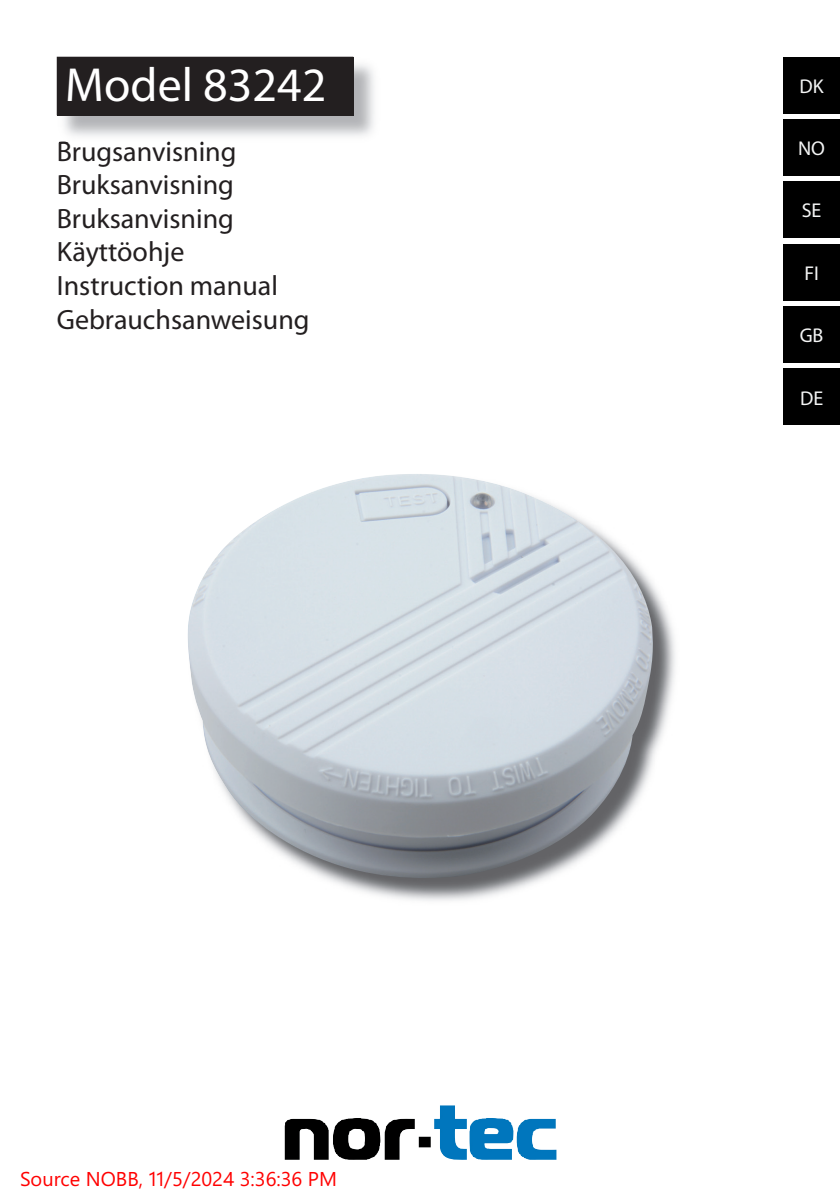
<style>
.page{position:relative;width:840px;height:1191px;background:#fff}
.page>*{position:absolute;margin:0;border:0;box-sizing:border-box;transform-origin:0 0}
.t1{font:48px "Myriad Pro";color:#fff}
.t2{font:28px/33.6px "Myriad Pro";color:#231f20}
.t3{font:20px "Segoe WP";color:#f00}
.t4{font:20px "Myriad Pro";color:#f4f5f5}
</style>
<div class="page">
<div style="left:782px;top:57px;width:57px;height:56px;background:#000"></div>
<div style="left:782px;top:119px;width:57px;height:57px;background:#000"></div>
<div style="left:782px;top:181px;width:57px;height:57px;background:#000"></div>
<div style="left:782px;top:244px;width:57px;height:56px;background:#000"></div>
<div style="left:782px;top:306px;width:57px;height:57px;background:#000"></div>
<div style="left:782px;top:369px;width:57px;height:56px;background:#000"></div>
<img style="left:333px;top:1105px;width:180px;height:55px">
<img style="left:58px;top:58px;width:316px;height:78px">
<img style="left:59px;top:141px;width:144px;height:1px">
<svg style="left:57px;top:57px;width:296px;height:58px"></svg>
<div style="left:58px;top:58px;width:295px;height:57px;background:#231f20"></div>
<img style="left:340px;top:588px;width:335px;height:313px">
<img style="left:188px;top:474px;width:467px;height:410px">
<h1 class="t1" style="left:65px;top:56px;width:262px">Model 83242</h1>
<p class="t2" style="left:57px;top:134px;width:254px">Brugsanvisning<br>Bruksanvisning<br>Bruksanvisning<br>Käyttöohje<br>Instruction manual<br>Gebrauchsanweisung</p>
<p class="t3" style="left:20px;top:1164px;width:318px">Source NOBB, 11/5/2024 3:36:36 PM</p>
<p class="t4" style="left:799px;top:73px;width:26px">DK</p>
<p class="t4" style="left:797px;top:136px;width:28px">NO</p>
<p class="t4" style="left:801px;top:198px;width:21px">SE</p>
<p class="t4" style="left:803px;top:261px;width:16px">FI</p>
<p class="t4" style="left:799px;top:323px;width:25px">GB</p>
<p class="t4" style="left:799px;top:385px;width:25px">DE</p>
</div>
